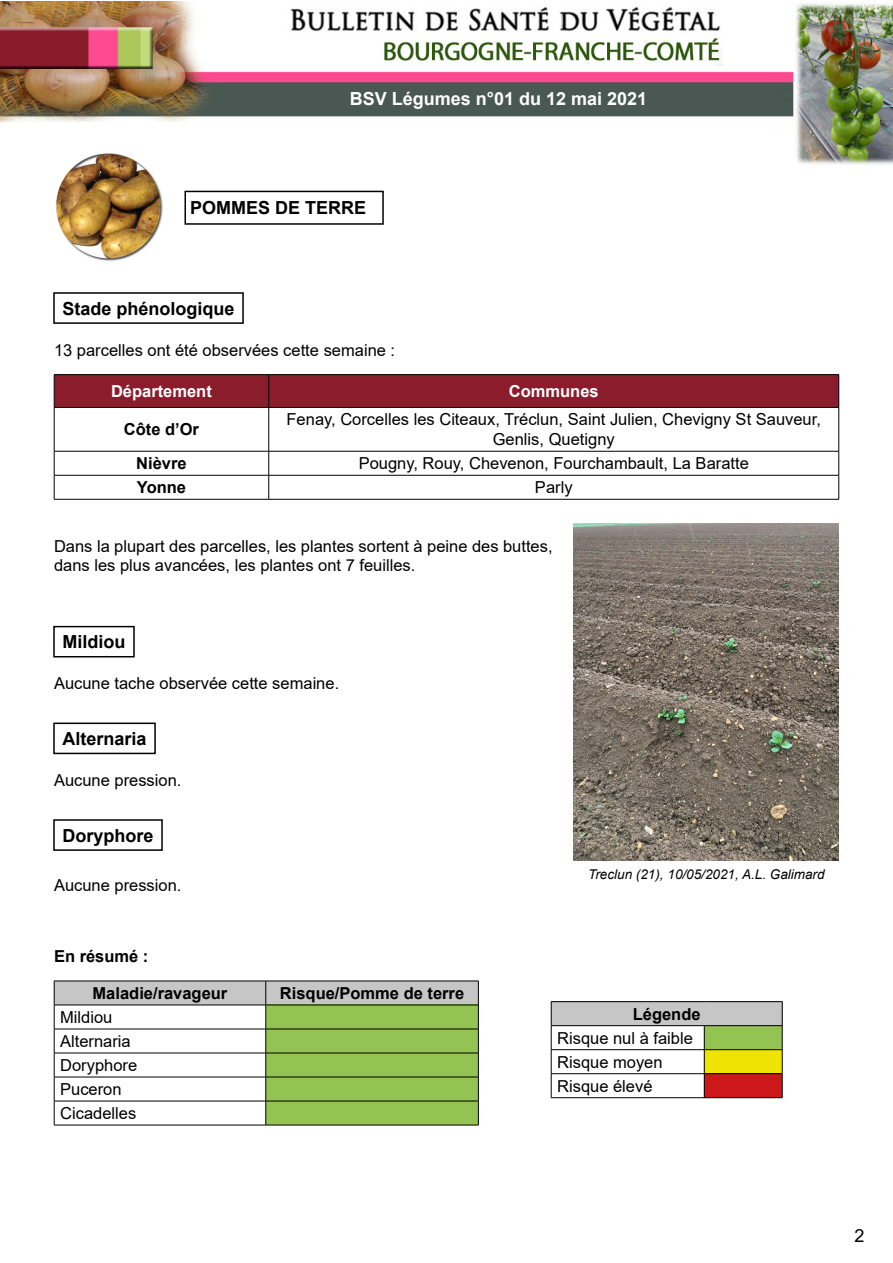
<style>
.page{position:relative;width:893px;height:1263px;background:#fff}
.page>*{position:absolute;margin:0;border:0;box-sizing:border-box;transform-origin:0 0}
.t1{font:700 18px "Arial";color:#000}
.t2{font:700 18px "Arial";color:#fff}
.t3{font:18px "Arial";color:#000}
.t4{font:16.5px/24px "Arial";color:#000}
.t5{font:700 16.5px "Arial";color:#000}
.t6{font:700 16.5px "Arial";color:#fff}
.t7{font:italic 13.5px "Arial";color:#000}
</style>
<div class="page">
<img style="left:0;top:1px;width:893px;height:164px">
<div style="left:527px;top:35px;width:200px;height:32px;background:#fff"></div>
<img style="left:381px;top:37px;width:342px;height:28px">
<div style="left:184px;top:191px;width:200px;height:34px;border:2px solid #000"></div>
<img style="left:54px;top:153px;width:109px;height:108px">
<div style="left:53px;top:292px;width:191px;height:32px;border:2px solid #000"></div>
<div style="left:53px;top:626px;width:82px;height:31px;border:2px solid #000"></div>
<div style="left:53px;top:722px;width:103px;height:32px;border:2px solid #000"></div>
<div style="left:53px;top:819px;width:110px;height:32px;border:2px solid #000"></div>
<div style="left:55px;top:375px;width:783px;height:32px;background:#8b1c2c"></div>
<hr style="left:54px;top:374px;width:215px;height:1px;background:#000">
<hr style="left:54px;top:375px;width:1px;height:32px;background:#000">
<hr style="left:269px;top:374px;width:570px;height:1px;background:#000">
<hr style="left:838px;top:375px;width:1px;height:32px;background:#000">
<hr style="left:54px;top:407px;width:215px;height:1px;background:#000">
<hr style="left:54px;top:408px;width:1px;height:43px;background:#000">
<hr style="left:269px;top:407px;width:570px;height:1px;background:#000">
<hr style="left:838px;top:408px;width:1px;height:43px;background:#000">
<hr style="left:54px;top:451px;width:215px;height:1px;background:#000">
<hr style="left:269px;top:451px;width:570px;height:1px;background:#000">
<hr style="left:54px;top:475px;width:215px;height:1px;background:#000">
<svg style="left:54px;top:451px;width:1px;height:48px"></svg>
<hr style="left:269px;top:475px;width:570px;height:1px;background:#000">
<svg style="left:838px;top:451px;width:1px;height:48px"></svg>
<hr style="left:54px;top:499px;width:215px;height:1px;background:#000">
<hr style="left:269px;top:499px;width:570px;height:1px;background:#000">
<hr style="left:268px;top:375px;width:1px;height:32px;background:#000">
<hr style="left:268px;top:408px;width:1px;height:43px;background:#000">
<svg style="left:268px;top:451px;width:1px;height:48px"></svg>
<hr style="left:54px;top:1125px;width:212px;height:1px;background:#000">
<hr style="left:266px;top:1125px;width:213px;height:1px;background:#000">
<svg style="left:54px;top:981px;width:425px;height:144px"></svg>
<hr style="left:266px;top:1077px;width:213px;height:1px;background:#000">
<img style="left:574px;top:523px;width:265px;height:338px">
<div style="left:551px;top:1002px;width:231px;height:24px;background:#c6c6c6"></div>
<div style="left:704px;top:1026px;width:78px;height:24px;background:#93c352"></div>
<div style="left:704px;top:1050px;width:78px;height:24px;background:#efe304"></div>
<div style="left:704px;top:1074px;width:78px;height:24px;background:#cd1719"></div>
<hr style="left:551px;top:1001px;width:153px;height:1px;background:#000">
<hr style="left:704px;top:1001px;width:78px;height:1px;background:#000">
<hr style="left:551px;top:1025px;width:153px;height:1px;background:#000">
<hr style="left:704px;top:1025px;width:78px;height:1px;background:#000">
<hr style="left:551px;top:1049px;width:153px;height:1px;background:#000">
<hr style="left:704px;top:1049px;width:78px;height:1px;background:#000">
<hr style="left:551px;top:1073px;width:153px;height:1px;background:#000">
<svg style="left:551px;top:1002px;width:1px;height:95px"></svg>
<hr style="left:704px;top:1073px;width:78px;height:1px;background:#000">
<svg style="left:704px;top:1026px;width:1px;height:71px"></svg>
<svg style="left:782px;top:1002px;width:1px;height:95px"></svg>
<hr style="left:551px;top:1097px;width:153px;height:1px;background:#000">
<hr style="left:704px;top:1097px;width:78px;height:1px;background:#000">
<p class="t2" style="left:350px;top:86px;width:299px">BSV Légumes n°01 du 12 mai 2021</p>
<p class="t1" style="left:190px;top:195px;width:178px">POMMES DE TERRE</p>
<p class="t1" style="left:63px;top:296px;width:174px">Stade phénologique</p>
<p class="t4" style="left:54px;top:338px;width:343px">13 parcelles ont été observées cette semaine :</p>
<p class="t6" style="left:111px;top:380px;width:102px">Département</p>
<p class="t6" style="left:509px;top:380px;width:91px">Communes</p>
<p class="t5" style="left:124px;top:418px;width:77px">Côte d’Or</p>
<p class="t4" style="left:287px;top:410px;width:536px;line-height:19.8px;text-align:center">Fenay, Corcelles les Citeaux, Tréclun, Saint Julien, Chevigny St Sauveur,<br>Genlis, Quetigny</p>
<p class="t5" style="left:136px;top:452px;width:52px">Nièvre</p>
<p class="t4" style="left:359px;top:451px;width:392px">Pougny, Rouy, Chevenon, Fourchambault, La Baratte</p>
<p class="t5" style="left:137px;top:476px;width:51px">Yonne</p>
<p class="t4" style="left:535px;top:475px;width:39px">Parly</p>
<p class="t4" style="left:54px;top:536px;width:500px;line-height:19.8px">Dans la plupart des parcelles, les plantes sortent à peine des buttes, dans les plus avancées, les plantes ont 7 feuilles.</p>
<p class="t1" style="left:63px;top:629px;width:64px">Mildiou</p>
<p class="t4" style="left:54px;top:671px;width:287px">Aucune tache observée cette semaine.</p>
<p class="t1" style="left:63px;top:726px;width:86px">Alternaria</p>
<p class="t4" style="left:54px;top:768px;width:129px">Aucune pression.</p>
<p class="t1" style="left:63px;top:822px;width:93px">Doryphore</p>
<p class="t4" style="left:54px;top:873px;width:129px">Aucune pression.</p>
<p class="t5" style="left:54px;top:944px;width:96px">En résumé :</p>
<p class="t5" style="left:93px;top:981px;width:136px">Maladie/ravageur</p>
<p class="t5" style="left:280px;top:981px;width:186px">Risque/Pomme de terre</p>
<p class="t4" style="left:60px;top:1005px;width:79px">Mildiou<br>Alternaria<br>Doryphore<br>Puceron<br>Cicadelles</p>
<p class="t7" style="left:588px;top:866px;width:238px">Treclun (21), 10/05/2021, A.L. Galimard</p>
<p class="t5" style="left:633px;top:1002px;width:69px">Légende</p>
<p class="t4" style="left:557px;top:1026px;width:137px">Risque nul à faible<br>Risque moyen<br>Risque élevé</p>
<p class="t3" style="left:855px;top:1223px;width:12px">2</p>
</div>
